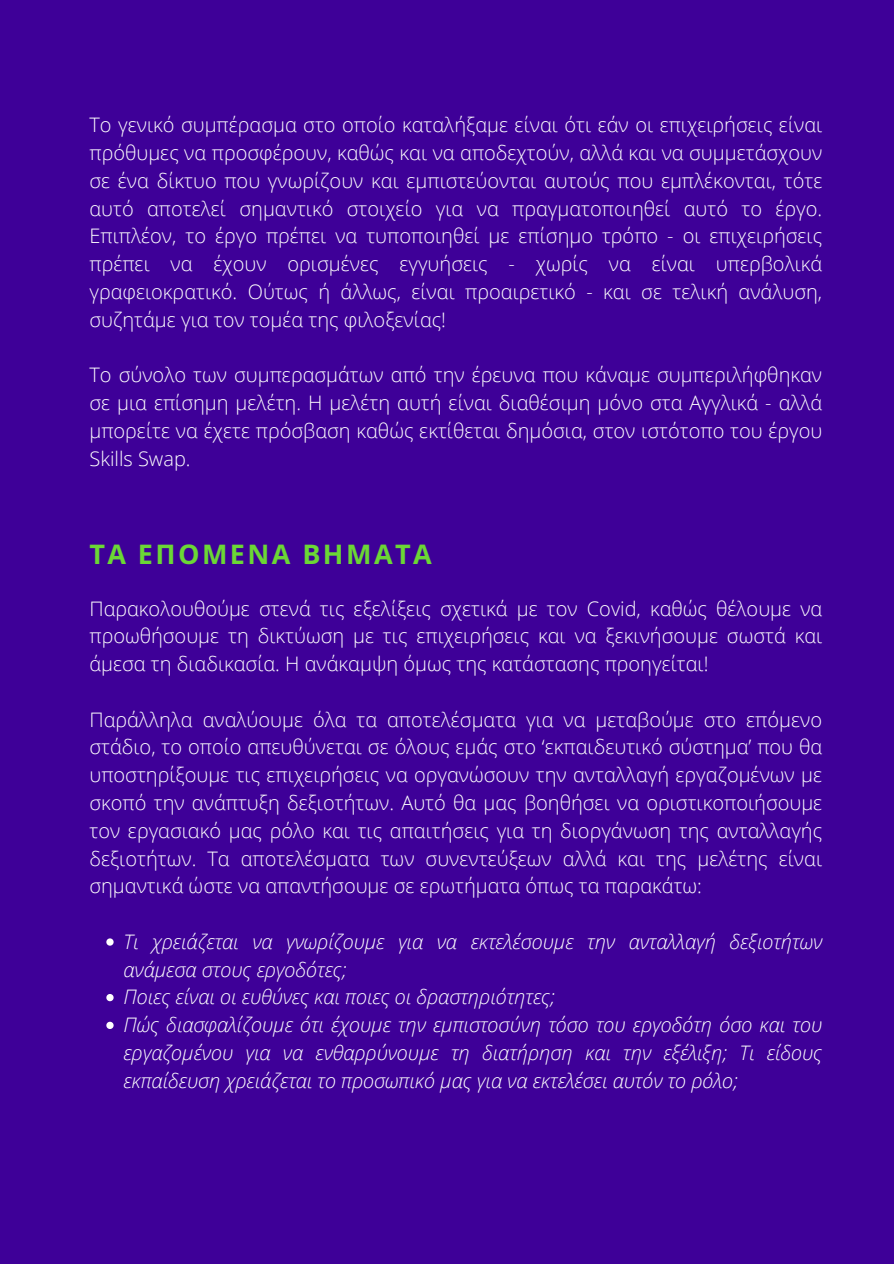
<style>
.page{position:relative;width:894px;height:1264px;background:#fff}
.page>*{position:absolute;margin:0;border:0;box-sizing:border-box;transform-origin:0 0}
.t1{font:700 27px "Noto Sans";letter-spacing:.09em;color:#6bd735}
.t2{font:300 19.95px/27.8px "Open Sans";color:#fff;text-align:justify}
.t3{font:italic 300 19.95px/27.8px "Open Sans";color:#fff}
</style>
<div class="page">
<div style="left:0;top:0;width:893px;height:1263px;background:#3e0098"></div>
<svg style="left:106px;top:938px;width:8px;height:7px"></svg>
<svg style="left:106px;top:994px;width:8px;height:7px"></svg>
<svg style="left:106px;top:1021px;width:8px;height:8px"></svg>
<p class="t2" style="left:89px;top:111px;width:734px">Το γενικό συμπέρασμα στο οποίο καταλήξαμε είναι ότι εάν οι επιχειρήσεις είναι πρόθυμες να προσφέρουν, καθώς και να αποδεχτούν, αλλά και να συμμετάσχουν σε ένα δίκτυο που γνωρίζουν και εμπιστεύονται αυτούς που εμπλέκονται, τότε αυτό αποτελεί σημαντικό στοιχείο για να πραγματοποιηθεί αυτό το έργο.<br>Επιπλέον, το έργο πρέπει να τυποποιηθεί με επίσημο τρόπο - οι επιχειρήσεις πρέπει να έχουν ορισμένες εγγυήσεις - χωρίς να είναι υπερβολικά γραφειοκρατικό. Ούτως ή άλλως, είναι προαιρετικό - και σε τελική ανάλυση, συζητάμε για τον τομέα της φιλοξενίας!</p>
<p class="t2" style="left:89px;top:361px;width:734px">Το σύνολο των συμπερασμάτων από την έρευνα που κάναμε συμπεριλήφθηκαν σε μια επίσημη μελέτη. Η μελέτη αυτή είναι διαθέσιμη μόνο στα Αγγλικά - αλλά μπορείτε να έχετε πρόσβαση καθώς εκτίθεται δημόσια, στον ιστότοπο του έργου Skills Swap.</p>
<p class="t1" style="left:89px;top:534px;width:344px">ΤΑ ΕΠΟΜΕΝΑ ΒΗΜΑΤΑ</p>
<p class="t2" style="left:89px;top:594px;width:734px">Παρακολουθούμε στενά τις εξελίξεις σχετικά με τον Covid, καθώς θέλουμε να προωθήσουμε τη δικτύωση με τις επιχειρήσεις και να ξεκινήσουμε σωστά και άμεσα τη διαδικασία. Η ανάκαμψη όμως της κατάστασης προηγείται!</p>
<p class="t2" style="left:89px;top:705px;width:734px">Παράλληλα αναλύουμε όλα τα αποτελέσματα για να μεταβούμε στο επόμενο στάδιο, το οποίο απευθύνεται σε όλους εμάς στο ‘εκπαιδευτικό σύστημα’ που θα υποστηρίξουμε τις επιχειρήσεις να οργανώσουν την ανταλλαγή εργαζομένων με σκοπό την ανάπτυξη δεξιοτήτων. Αυτό θα μας βοηθήσει να οριστικοποιήσουμε τον εργασιακό μας ρόλο και τις απαιτήσεις για τη διοργάνωση της ανταλλαγής δεξιοτήτων. Τα αποτελέσματα των συνεντεύξεων αλλά και της μελέτης είναι σημαντικά ώστε να απαντήσουμε σε ερωτήματα όπως τα παρακάτω:</p>
<p class="t3" style="left:123px;top:927px;width:700px">Τι χρειάζεται να γνωρίζουμε για να εκτελέσουμε την ανταλλαγή δεξιοτήτων ανάμεσα στους εργοδότες;</p>
<p class="t3" style="left:123px;top:982px;width:433px">Ποιες είναι οι ευθύνες και ποιες οι δραστηριότητες;</p>
<p class="t3" style="left:123px;top:1010px;width:700px;text-align:justify">Πώς διασφαλίζουμε ότι έχουμε την εμπιστοσύνη τόσο του εργοδότη όσο και του εργαζομένου για να ενθαρρύνουμε τη διατήρηση και την εξέλιξη; Τι είδους εκπαίδευση χρειάζεται το προσωπικό μας για να εκτελέσει αυτόν το ρόλο;</p>
</div>
